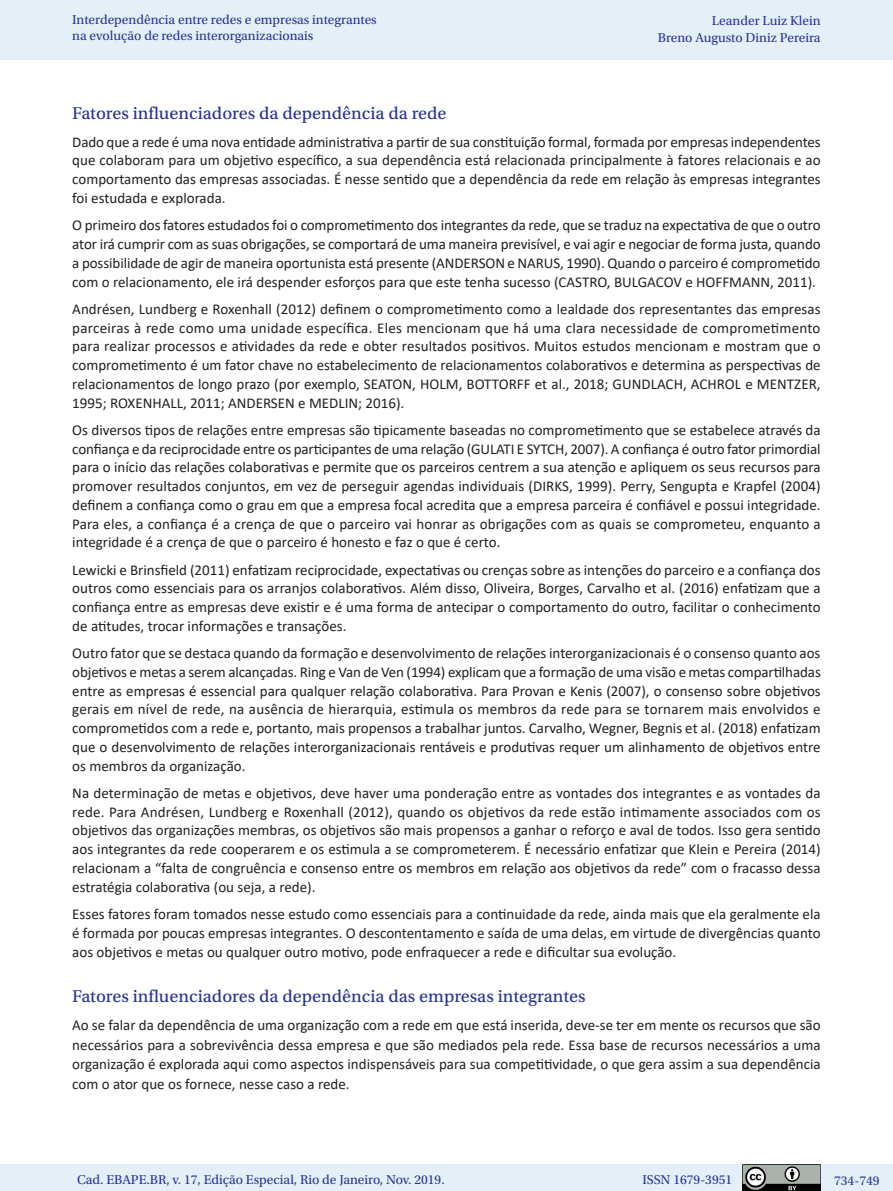
<style>
.page{position:relative;width:893px;height:1191px;background:#fff}
.page>*{position:absolute;margin:0;border:0;box-sizing:border-box;transform-origin:0 0}
._07_2_sub2{font:18px "Utopia Std Capt";color:#2b3393}
._06_0_texto{font:15px/18.8px "Calibri";color:#231f20;text-align:justify}
.t1{font:13.5px/16.5px "Utopia Std";color:#2b3393}
</style>
<div class="page">
<div style="left:0;top:0;width:893px;height:60px;background:#e4eff8"></div>
<div style="left:0;top:1164px;width:893px;height:27px;background:#e4eff8"></div>
<img style="left:743px;top:1164px;width:78px;height:27px">
<p class="t1" style="left:72px;top:11px;width:306px">Interdependência entre redes e empresas integrantes na evolução de redes interorganizacionais</p>
<p class="t1" style="left:658px;top:13px;width:164px;text-align:right">Leander Luiz Klein<br>Breno Augusto Diniz Pereira</p>
<p class="_07_2_sub2" style="left:72px;top:104px;width:376px">Fatores influenciadores da dependência da rede</p>
<p class="_06_0_texto" style="left:72px;top:132px;width:750px">Dado que a rede é uma nova entidade administrativa a partir de sua constituição formal, formada por empresas independentes que colaboram para um objetivo específico, a sua dependência está relacionada principalmente à fatores relacionais e ao comportamento das empresas associadas. É nesse sentido que a dependência da rede em relação às empresas integrantes foi estudada e explorada.</p>
<p class="_06_0_texto" style="left:72px;top:215px;width:750px">O primeiro dos fatores estudados foi o comprometimento dos integrantes da rede, que se traduz na expectativa de que o outro ator irá cumprir com as suas obrigações, se comportará de uma maneira previsível, e vai agir e negociar de forma justa, quando a possibilidade de agir de maneira oportunista está presente (ANDERSON e NARUS, 1990). Quando o parceiro é comprometido com o relacionamento, ele irá despender esforços para que este tenha sucesso (CASTRO, BULGACOV e HOFFMANN, 2011).</p>
<p class="_06_0_texto" style="left:72px;top:299px;width:750px">Andrésen, Lundberg e Roxenhall (2012) definem o comprometimento como a lealdade dos representantes das empresas parceiras à rede como uma unidade específica. Eles mencionam que há uma clara necessidade de comprometimento para realizar processos e atividades da rede e obter resultados positivos. Muitos estudos mencionam e mostram que o comprometimento é um fator chave no estabelecimento de relacionamentos colaborativos e determina as perspectivas de relacionamentos de longo prazo (por exemplo, SEATON, HOLM, BOTTORFF et al., 2018; GUNDLACH, ACHROL e MENTZER, 1995; ROXENHALL, 2011; ANDERSEN e MEDLIN; 2016).</p>
<p class="_06_0_texto" style="left:72px;top:420px;width:750px">Os diversos tipos de relações entre empresas são tipicamente baseadas no comprometimento que se estabelece através da confiança e da reciprocidade entre os participantes de uma relação (GULATI E SYTCH, 2007). A confiança é outro fator primordial para o início das relações colaborativas e permite que os parceiros centrem a sua atenção e apliquem os seus recursos para promover resultados conjuntos, em vez de perseguir agendas individuais (DIRKS, 1999). Perry, Sengupta e Krapfel (2004) definem a confiança como o grau em que a empresa focal acredita que a empresa parceira é confiável e possui integridade.<br>Para eles, a confiança é a crença de que o parceiro vai honrar as obrigações com as quais se comprometeu, enquanto a integridade é a crença de que o parceiro é honesto e faz o que é certo.</p>
<p class="_06_0_texto" style="left:72px;top:560px;width:750px">Lewicki e Brinsfield (2011) enfatizam reciprocidade, expectativas ou crenças sobre as intenções do parceiro e a confiança dos outros como essenciais para os arranjos colaborativos. Além disso, Oliveira, Borges, Carvalho et al. (2016) enfatizam que a confiança entre as empresas deve existir e é uma forma de antecipar o comportamento do outro, facilitar o conhecimento de atitudes, trocar informações e transações.</p>
<p class="_06_0_texto" style="left:72px;top:643px;width:750px">Outro fator que se destaca quando da formação e desenvolvimento de relações interorganizacionais é o consenso quanto aos objetivos e metas a serem alcançadas. Ring e Van de Ven (1994) explicam que a formação de uma visão e metas compartilhadas entre as empresas é essencial para qualquer relação colaborativa. Para Provan e Kenis (2007), o consenso sobre objetivos gerais em nível de rede, na ausência de hierarquia, estimula os membros da rede para se tornarem mais envolvidos e comprometidos com a rede e, portanto, mais propensos a trabalhar juntos. Carvalho, Wegner, Begnis et al. (2018) enfatizam que o desenvolvimento de relações interorganizacionais rentáveis e produtivas requer um alinhamento de objetivos entre os membros da organização.</p>
<p class="_06_0_texto" style="left:72px;top:783px;width:750px">Na determinação de metas e objetivos, deve haver uma ponderação entre as vontades dos integrantes e as vontades da rede. Para Andrésen, Lundberg e Roxenhall (2012), quando os objetivos da rede estão intimamente associados com os objetivos das organizações membras, os objetivos são mais propensos a ganhar o reforço e aval de todos. Isso gera sentido aos integrantes da rede cooperarem e os estimula a se comprometerem. É necessário enfatizar que Klein e Pereira (2014) relacionam a “falta de congruência e consenso entre os membros em relação aos objetivos da rede” com o fracasso dessa estratégia colaborativa (ou seja, a rede).</p>
<p class="_06_0_texto" style="left:72px;top:904px;width:750px;line-height:19.2px">Esses fatores foram tomados nesse estudo como essenciais para a continuidade da rede, ainda mais que ela geralmente ela é formada por poucas empresas integrantes. O descontentamento e saída de uma delas, em virtude de divergências quanto aos objetivos e metas ou qualquer outro motivo, pode enfraquecer a rede e dificultar sua evolução.</p>
<p class="_07_2_sub2" style="left:72px;top:986px;width:515px">Fatores influenciadores da dependência das empresas integrantes</p>
<p class="_06_0_texto" style="left:72px;top:1015px;width:750px;line-height:19.5px">Ao se falar da dependência de uma organização com a rede em que está inserida, deve-se ter em mente os recursos que são necessários para a sobrevivência dessa empresa e que são mediados pela rede. Essa base de recursos necessários a uma organização é explorada aqui como aspectos indispensáveis para sua competitividade, o que gera assim a sua dependência com o ator que os fornece, nesse caso a rede.</p>
<p class="t1" style="left:77px;top:1171px;width:369px">Cad. EBAPE.BR, v. 17, Edição Especial, Rio de Janeiro, Nov. 2019.</p>
<p class="t1" style="left:642px;top:1171px;width:91px">ISSN 1679-3951</p>
<p class="t1" style="left:834px;top:1172px;width:47px">734-749</p>
</div>
